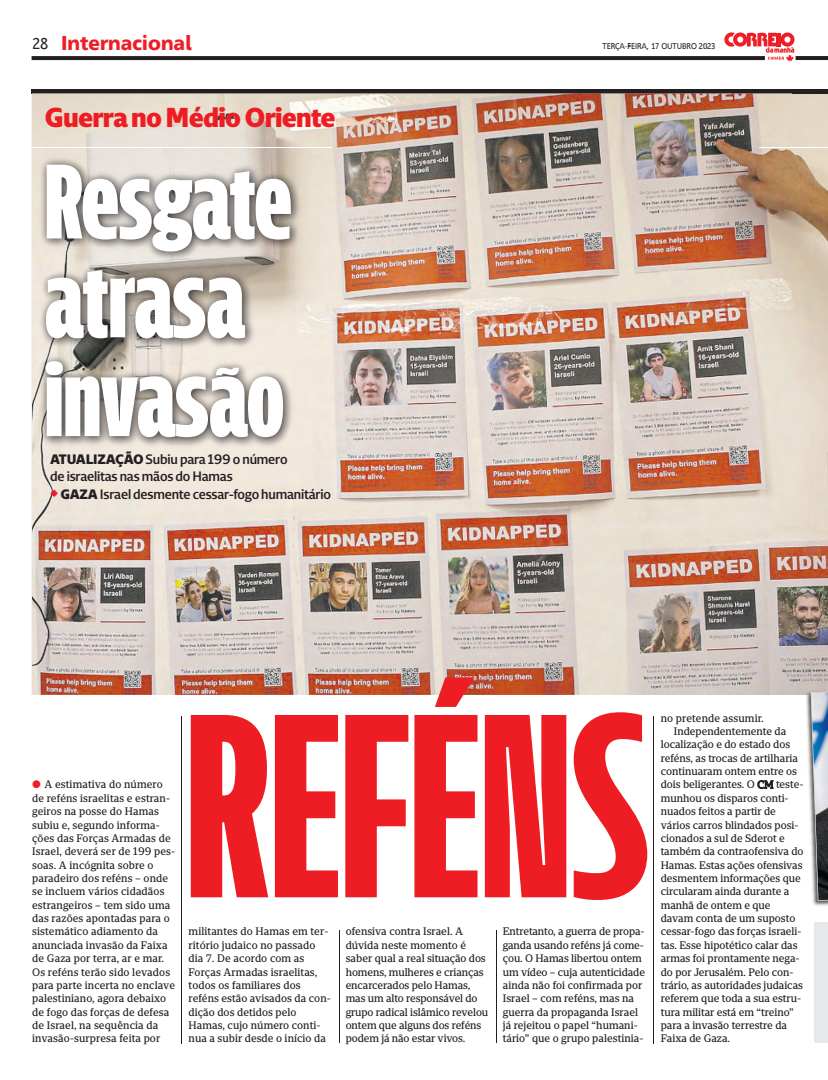
<style>
.page{position:relative;width:828px;height:1080px;background:#fff}
.page>*{position:absolute;margin:0;border:0;box-sizing:border-box;transform-origin:0 0}
.t1{font:500 268.2px "Correio Compact CM";letter-spacing:-.005em;color:#ee1d23}
.t2{font:700 108.6px/98.8px "Correio Title CM";letter-spacing:-.005em;color:#fff}
.t3{font:800 28.1px "Correio Sans";letter-spacing:-.025em;color:#ee1d23}
.t4{font:20px "Agan 75";color:#ed1f26;scale:.95 1}
.t5{font:500 14.1px/17.3px "Correio Sans";letter-spacing:-.015em;color:#231f20}
.t6{font:11.2px/13.4px "Correio Slab";color:#231f20}
.t7{font:8.3px "Aan 55";letter-spacing:-.02em;color:#231f20;scale:.91 1}
.s1{font-family:"Talis Regular W00";font-size:19.2px;color:#231f20}
.s2{font-weight:800}
.s3{color:#ee1d23}
</style>
<div class="page">
<svg style="left:32px;top:56px;width:692px;height:4px;background:#272324"></svg>
<svg style="left:724px;top:32px;width:71px;height:31px"></svg>
<hr style="left:796px;top:56px;width:32px;height:4px;background:#231f20">
<div style="left:32px;top:89px;width:772px;height:5px;background:#231f20"></div>
<img style="left:32px;top:94px;width:796px;height:670px">
<hr style="left:182px;top:716px;width:1px;height:328px;background:#231f20">
<img style="left:37px;top:140px;width:282px;height:349px">
<img style="left:803px;top:683px;width:25px;height:223px">
<svg style="left:811px;top:692px;width:17px;height:209px;background:#85909d"></svg>
<div style="left:792px;top:89px;width:36px;height:5px;background:#231f20"></div>
<hr style="left:340px;top:930px;width:1px;height:113px;background:#231f20">
<hr style="left:496px;top:930px;width:1px;height:113px;background:#231f20">
<hr style="left:654px;top:716px;width:1px;height:328px;background:#231f20">
<div style="left:815px;top:922px;width:13px;height:120px;background:#e7e8e9"></div>
<hr style="left:760px;top:147px;width:68px;height:1px;background:#fff">
<hr style="left:32px;top:147px;width:300px;height:1px;background:#fff">
<svg style="left:51px;top:490px;width:7px;height:8px"></svg>
<h3 class="t4" style="left:33px;top:32px;width:170px"><span class="s1">28</span> Internacional</h3>
<p class="t7" style="left:603px;top:41px;width:126px">TERÇA-FEIRA, 17 OUTUBRO 2023</p>
<h3 class="t3" style="left:45px;top:99px;width:293px">Guerra no Médio Oriente</h3>
<h2 class="t2" style="left:45px;top:153px;width:249px">Resgate atrasa invasão</h2>
<p class="t5" style="left:50px;top:450px;width:239px"><span class="s2">ATUALIZAÇÃO</span> Subiu para 199 o número de israelitas nas mãos do Hamas</p>
<p class="t5" style="left:60px;top:485px;width:272px"><span class="s2">GAZA</span> Israel desmente cessar-fogo humanitário</p>
<p class="t6" style="left:32px;top:778px;width:145px"><span class="s3">◆</span> A estimativa do número de reféns israelitas e estran&shy;geiros na posse do Hamas subiu e, segundo informa&shy;ções das Forças Armadas de<br>Israel, deverá ser de 199 pes&shy;soas. A incógnita sobre o paradeiro dos reféns – onde se incluem vários cidadãos estrangeiros – tem sido uma das razões apontadas para o sistemático adiamento da anunciada invasão da Faixa de Gaza por terra, ar e mar.<br>Os reféns terão sido levados para parte incerta no enclave palestiniano, agora debaixo de fogo das forças de defesa de Israel, na sequência da invasão-surpresa feita por</p>
<h1 class="t1" style="left:186px;top:658px;width:466px">REFÉNS</h1>
<p class="t6" style="left:189px;top:925px;width:144px">militantes do Hamas em ter&shy;ritório judaico no passado dia 7. De acordo com as<br>Forças Armadas israelitas, todos os familiares dos reféns estão avisados da con&shy;dição dos detidos pelo<br>Hamas, cujo número conti&shy;nua a subir desde o início da</p>
<p class="t6" style="left:346px;top:925px;width:144px">ofensiva contra Israel. A dúvida neste momento é saber qual a real situação dos homens, mulheres e crianças encarcerados pelo Hamas, mas um alto responsável do grupo radical islâmico revelou ontem que alguns dos reféns podem já não estar vivos.</p>
<p class="t6" style="left:503px;top:925px;width:144px">Entretanto, a guerra de propa&shy;ganda usando reféns já come&shy;çou. O Hamas libertou ontem um vídeo – cuja autenticidade ainda não foi confirmada por<br>Israel – com reféns, mas na guerra da propaganda Israel já rejeitou o papel “humani&shy;tário” que o grupo palestinia-</p>
<p class="t6" style="left:661px;top:711px;width:104px">no pretende assumir.</p>
<p class="t6" style="left:674px;top:725px;width:114px">Independentemente da</p>
<p class="t6" style="left:661px;top:738px;width:131px">localização e do estado dos</p>
<p class="t6" style="left:661px;top:751px;width:139px">reféns, as trocas de artilharia</p>
<p class="t6" style="left:661px;top:765px;width:138px">continuaram ontem entre os</p>
<p class="t6" style="left:661px;top:778px;width:144px">dois beligerantes. O CM teste-</p>
<p class="t6" style="left:661px;top:791px;width:129px">munhou os disparos conti-</p>
<p class="t6" style="left:661px;top:805px;width:117px">nuados feitos a partir de</p>
<p class="t6" style="left:661px;top:818px;width:139px">vários carros blindados posi-</p>
<p class="t6" style="left:661px;top:831px;width:125px">cionados a sul de Sderot e</p>
<p class="t6" style="left:661px;top:845px;width:144px">também da contraofensiva do</p>
<p class="t6" style="left:661px;top:858px;width:143px">Hamas. Estas ações ofensivas</p>
<p class="t6" style="left:661px;top:872px;width:142px">desmentem informações que</p>
<p class="t6" style="left:661px;top:885px;width:130px">circularam ainda durante a</p>
<p class="t6" style="left:661px;top:898px;width:111px">manhã de ontem e que</p>
<p class="t6" style="left:661px;top:912px;width:136px">davam conta de um suposto</p>
<p class="t6" style="left:661px;top:925px;width:142px">cessar-fogo das forças israeli-</p>
<p class="t6" style="left:661px;top:938px;width:138px">tas. Esse hipotético calar das</p>
<p class="t6" style="left:661px;top:952px;width:140px">armas foi prontamente nega-</p>
<p class="t6" style="left:661px;top:965px;width:134px">do por Jerusalém. Pelo con-</p>
<p class="t6" style="left:661px;top:978px;width:144px">trário, as autoridades judaicas</p>
<p class="t6" style="left:661px;top:992px;width:142px">referem que toda a sua estru-</p>
<p class="t6" style="left:661px;top:1005px;width:135px">tura militar está em “treino”</p>
<p class="t6" style="left:661px;top:1019px;width:128px">para a invasão terrestre da</p>
<p class="t6" style="left:661px;top:1032px;width:71px">Faixa de Gaza.</p>
</div>
